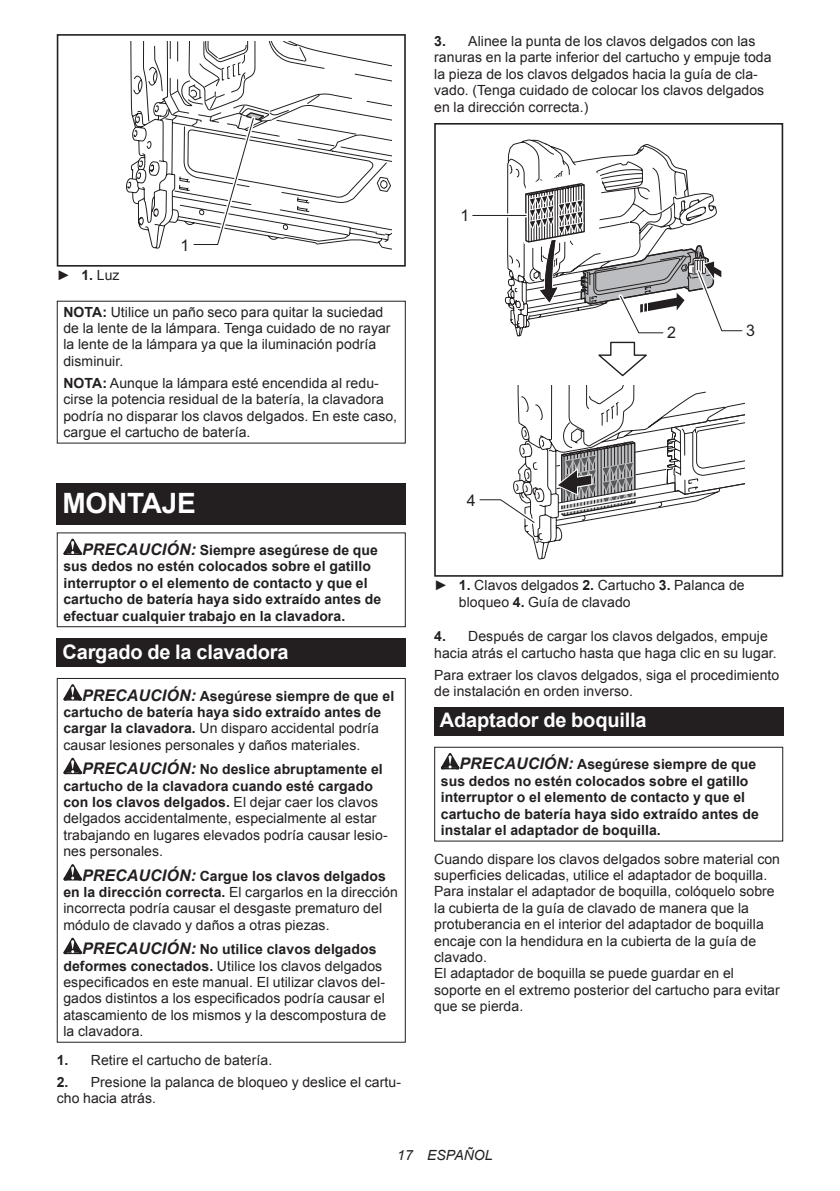
<style>
.page{position:relative;width:840px;height:1191px;background:#fff}
.page>*{position:absolute;margin:0;border:0;box-sizing:border-box;transform-origin:0 0}
.t1{font:700 28px "Arial";letter-spacing:-.01em;color:#fff}
.t2{font:700 20px "Arial";letter-spacing:-.01em;color:#fff}
.t3{font:16px "Arial";color:#231f20}
.t4{font:14px/16.4px "Arial";letter-spacing:.005em;color:#231f20}
.t5{font:700 14px/16.4px "Arial";letter-spacing:.005em;color:#231f20}
.t6{font:italic 14px "Arial";letter-spacing:.005em;color:#231f20}
.s1{font-weight:700}
.s2{font-style:italic;font-size:16px}
.s3{font-weight:400}
.s4{font-weight:700;font-style:italic;font-size:16px}
</style>
<div class="page">
<svg style="left:126px;top:41px;width:265px;height:209px"></svg>
<svg style="left:127px;top:105px;width:32px;height:84px"></svg>
<div style="left:57px;top:238px;width:73px;height:29px;background:#fff"></div>
<div style="left:57px;top:34px;width:348px;height:233px;border:2px solid #231f20"></div>
<svg style="left:190px;top:111px;width:77px;height:137px"></svg>
<div style="left:57px;top:483px;width:348px;height:41px;background:#231f20"></div>
<svg style="left:63px;top:538px;width:19px;height:17px"></svg>
<div style="left:57px;top:532px;width:348px;height:95px;border:1px solid #231f20"></div>
<div style="left:57px;top:638px;width:348px;height:29px;background:#231f20"></div>
<svg style="left:63px;top:684px;width:19px;height:16px"></svg>
<svg style="left:63px;top:757px;width:19px;height:17px"></svg>
<svg style="left:63px;top:864px;width:19px;height:16px"></svg>
<svg style="left:63px;top:937px;width:19px;height:17px"></svg>
<div style="left:57px;top:678px;width:348px;height:364px;border:1px solid #231f20"></div>
<svg style="left:504px;top:139px;width:183px;height:188px"></svg>
<div style="left:434px;top:123px;width:348px;height:454px;border:2px solid #231f20"></div>
<svg style="left:515px;top:170px;width:228px;height:207px"></svg>
<svg style="left:479px;top:386px;width:264px;height:173px"></svg>
<hr style="left:472px;top:213px;width:54px;height:4px;background:#fff">
<hr style="left:472px;top:215px;width:54px;height:1px;background:#231f20">
<div style="left:434px;top:707px;width:348px;height:29px;background:#231f20"></div>
<svg style="left:440px;top:753px;width:19px;height:16px"></svg>
<div style="left:434px;top:746px;width:348px;height:95px;border:1px solid #231f20"></div>
<p class="t4" style="left:434px;top:33px;width:339px"><span class="s1">3.</span> Alinee la punta de los clavos delgados con las ranuras en la parte inferior del cartucho y empuje toda la pieza de los clavos delgados hacia la guía de cla&shy;vado. (Tenga cuidado de colocar los clavos delgados en la dirección correcta.)</p>
<p class="t3" style="left:180px;top:234px;width:10px">1</p>
<p class="t4" style="left:57px;top:267px;width:64px">► <span class="s1">1.</span> Luz</p>
<p class="t4" style="left:63px;top:303px;width:328px"><span class="s1">NOTA:</span> Utilice un paño seco para quitar la suciedad de la lente de la lámpara. Tenga cuidado de no rayar la lente de la lámpara ya que la iluminación podría disminuir.</p>
<p class="t4" style="left:63px;top:375px;width:335px"><span class="s1">NOTA:</span> Aunque la lámpara esté encendida al redu&shy;cirse la potencia residual de la batería, la clavadora podría no disparar los clavos delgados. En este caso, cargue el cartucho de batería.</p>
<h1 class="t1" style="left:62px;top:484px;width:135px">MONTAJE</h1>
<p class="t5" style="left:63px;top:542px;width:319px;text-indent:19px"><span class="s2">PRECAUCIÓN:</span> Siempre asegúrese de que sus dedos no estén colocados sobre el gatillo interruptor o el elemento de contacto y que el cartucho de batería haya sido extraído antes de efectuar cualquier trabajo en la clavadora.</p>
<h2 class="t2" style="left:62px;top:638px;width:227px">Cargado de la clavadora</h2>
<p class="t5" style="left:63px;top:688px;width:332px;text-indent:19px"><span class="s2">PRECAUCIÓN:</span> Asegúrese siempre de que el cartucho de batería haya sido extraído antes de cargar la clavadora. <span class="s3">Un disparo accidental podría causar lesiones personales y daños materiales.</span></p>
<p class="t4" style="left:63px;top:761px;width:325px;text-indent:19px"><span class="s4">PRECAUCIÓN:</span> <span class="s1">No deslice abruptamente el cartucho de la clavadora cuando esté cargado con los clavos delgados.</span> El dejar caer los clavos delgados accidentalmente, especialmente al estar trabajando en lugares elevados podría causar lesio&shy;nes personales.</p>
<p class="t4" style="left:63px;top:867px;width:336px;text-indent:19px"><span class="s4">PRECAUCIÓN:</span> <span class="s1">Cargue los clavos delgados en la dirección correcta.</span> El cargarlos en la dirección incorrecta podría causar el desgaste prematuro del módulo de clavado y daños a otras piezas.</p>
<p class="t4" style="left:63px;top:941px;width:324px;text-indent:19px"><span class="s4">PRECAUCIÓN:</span> <span class="s1">No utilice clavos delgados deformes conectados.</span> Utilice los clavos delgados especificados en este manual. El utilizar clavos del&shy;gados distintos a los especificados podría causar el atascamiento de los mismos y la descompostura de la clavadora.</p>
<p class="t4" style="left:57px;top:1051px;width:217px"><span class="s1">1.</span> Retire el cartucho de batería.</p>
<p class="t4" style="left:57px;top:1073px;width:345px"><span class="s1">2.</span> Presione la palanca de bloqueo y deslice el cartu&shy;cho hacia atrás.</p>
<p class="t3" style="left:460px;top:205px;width:10px">1</p>
<p class="t3" style="left:466px;top:490px;width:10px">4</p>
<p class="t3" style="left:667px;top:322px;width:10px">2</p>
<p class="t3" style="left:745px;top:320px;width:10px">3</p>
<p class="t4" style="left:458px;top:577px;width:287px;text-indent:-25px">► <span class="s1">1.</span> Clavos delgados <span class="s1">2.</span> Cartucho <span class="s1">3.</span> Palanca de bloqueo <span class="s1">4.</span> Guía de clavado</p>
<p class="t4" style="left:434px;top:628px;width:344px"><span class="s1">4.</span> Después de cargar los clavos delgados, empuje hacia atrás el cartucho hasta que haga clic en su lugar.</p>
<p class="t4" style="left:434px;top:666px;width:346px">Para extraer los clavos delgados, siga el procedimiento de instalación en orden inverso.</p>
<h2 class="t2" style="left:439px;top:707px;width:208px">Adaptador de boquilla</h2>
<p class="t5" style="left:440px;top:756px;width:319px;text-indent:19px"><span class="s2">PRECAUCIÓN:</span> Asegúrese siempre de que sus dedos no estén colocados sobre el gatillo interruptor o el elemento de contacto y que el cartucho de batería haya sido extraído antes de instalar el adaptador de boquilla.</p>
<p class="t4" style="left:434px;top:850px;width:347px">Cuando dispare los clavos delgados sobre material con superficies delicadas, utilice el adaptador de boquilla.<br>Para instalar el adaptador de boquilla, colóquelo sobre la cubierta de la guía de clavado de manera que la protuberancia en el interior del adaptador de boquilla encaje con la hendidura en la cubierta de la guía de clavado.<br>El adaptador de boquilla se puede guardar en el soporte en el extremo posterior del cartucho para evitar que se pierda.</p>
<p class="t6" style="left:397px;top:1146px;width:97px">17 ESPAÑOL</p>
</div>
